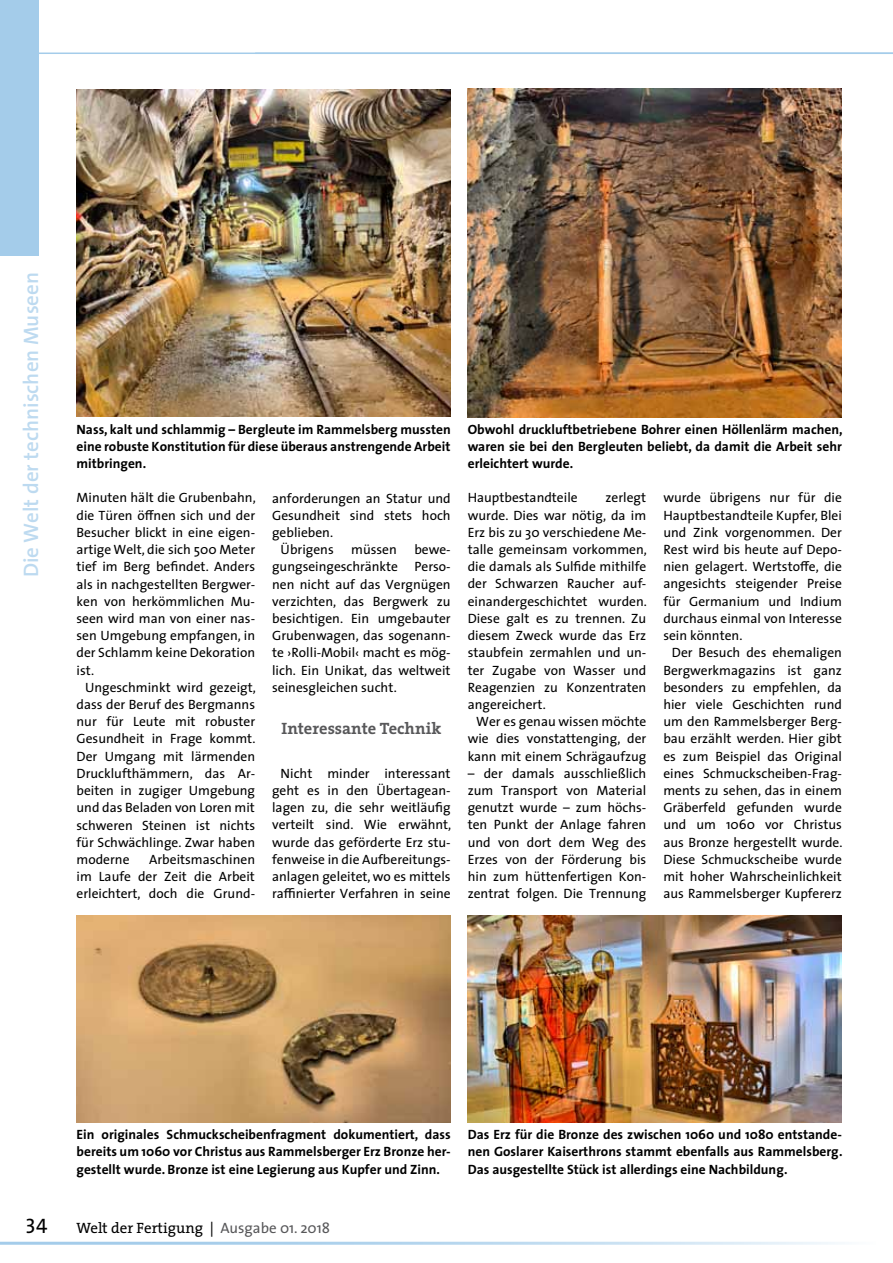
<style>
.page{position:relative;width:893px;height:1263px;background:#fff}
.page>*{position:absolute;margin:0;border:0;box-sizing:border-box;transform-origin:0 0}
.t1{font:600 21px "The Sans";color:#bddaf0}
.t2{font:21px "The Sans Regular Caps";color:#000}
.t3{font:700 16.5px "The Serif";color:#58585a}
.t4{font:15px "The Serif";color:#000}
.t5{font:13.5px/17.2px "The Sans";color:#000;text-align:justify}
.t6{font:700 13.5px/17.2px "The Sans";color:#000;text-align:justify}
.s1{font-family:"The Sans"}
.s2{font-family:"The Sans";color:#58585a}
</style>
<div class="page">
<div style="left:0;top:0;width:38px;height:255px;background:#a4ccea"></div>
<hr style="left:38px;top:53px;width:855px;height:1px;background:#a4ccea">
<hr style="left:0;top:1242px;width:876px;height:3px;background:#a4ccea">
<img style="left:468px;top:89px;width:374px;height:329px">
<img style="left:77px;top:89px;width:374px;height:327px">
<img style="left:77px;top:915px;width:374px;height:207px">
<img style="left:468px;top:915px;width:374px;height:207px">
<h1 class="t1" style="left:14px;top:577px;width:307px;rotate:-90deg">Die Welt der technischen Museen</h1>
<p class="t6" style="left:77px;top:420px;width:376px">Nass, kalt und schlammig – Bergleute im Rammelsberg mussten eine robuste Konstitution für diese überaus anstrengende Arbeit mitbringen.</p>
<p class="t5" style="left:77px;top:489px;width:181px">Minuten hält die Grubenbahn, die Türen öffnen sich und der Besucher blickt in eine eigen&shy;artige Welt, die sich 500 Meter tief im Berg befindet. Anders als in nachgestellten Bergwer&shy;ken von herkömmlichen Mu&shy;seen wird man von einer nas&shy;sen Umgebung empfangen, in der Schlamm keine Dekoration ist.</p>
<p class="t5" style="left:77px;top:678px;width:181px;text-indent:9px">Ungeschminkt wird gezeigt, dass der Beruf des Bergmanns nur für Leute mit robuster Gesundheit in Frage kommt.<br>Der Umgang mit lärmenden Drucklufthämmern, das Ar&shy;beiten in zugiger Umgebung und das Beladen von Loren mit schweren Steinen ist nichts für Schwächlinge. Zwar haben moderne</p>
<p class="t5" style="left:77px;top:850px;width:180px;text-indent:73px">Arbeitsmaschinen im Laufe der Zeit die Arbeit erleichtert, doch die Grund-</p>
<p class="t5" style="left:272px;top:489px;width:180px">anforderungen an Statur und</p>
<p class="t5" style="left:272px;top:506px;width:180px">Gesundheit sind stets hoch</p>
<p class="t5" style="left:272px;top:523px;width:63px">geblieben.</p>
<p class="t5" style="left:281px;top:540px;width:55px">Übrigens</p>
<p class="t5" style="left:351px;top:540px;width:47px">müssen</p>
<p class="t5" style="left:272px;top:540px;width:180px;text-indent:142px">bewe&shy;gungseingeschränkte Perso&shy;nen nicht auf das Vergnügen verzichten, das Bergwerk zu besichtigen. Ein umgebauter Grubenwagen, das sogenann&shy;te ›Rolli-Mobil‹ macht es mög&shy;lich. Ein Unikat, das weltweit seinesgleichen sucht.</p>
<p class="t3" style="left:282px;top:714px;width:161px">Interessante Technik</p>
<p class="t5" style="left:272px;top:764px;width:181px;text-align:center">Nicht minder interessant geht es in den Übertagean&shy;lagen zu, die sehr weitläufig verteilt sind. Wie erwähnt, wurde das geförderte Erz stu&shy;fenweise in die Aufbereitungs&shy;anlagen geleitet, wo es mittels raffinierter Verfahren in seine</p>
<p class="t6" style="left:468px;top:420px;width:376px">Obwohl druckluftbetriebene Bohrer einen Höllenlärm machen, waren sie bei den Bergleuten beliebt, da damit die Arbeit sehr erleichtert wurde.</p>
<p class="t5" style="left:468px;top:489px;width:111px">Hauptbestandteile</p>
<p class="t5" style="left:663px;top:489px;width:180px">wurde übrigens nur für die Hauptbestandteile Kupfer, Blei und Zink vorgenommen. Der Rest wird bis heute auf Depo&shy;nien gelagert. Wertstoffe, die angesichts steigender Preise für Germanium und Indium durchaus einmal von Interesse sein könnten.</p>
<p class="t5" style="left:663px;top:644px;width:181px;text-align:center">Der Besuch des ehemaligen<br>Bergwerkmagazins ist ganz besonders zu empfehlen, da hier viele Geschichten rund um den Rammelsberger Berg&shy;bau erzählt werden. Hier gibt es zum Beispiel das Original eines Schmuckscheiben-Frag&shy;ments zu sehen, das in einem<br>Gräberfeld gefunden wurde und um 1060 vor Christus aus Bronze hergestellt wurde.<br>Diese Schmuckscheibe wurde mit hoher Wahrscheinlichkeit aus Rammelsberger Kupfererz</p>
<p class="t5" style="left:468px;top:489px;width:181px;text-indent:138px">zerlegt wurde. Dies war nötig, da im Erz bis zu 30 verschiedene Me&shy;talle gemeinsam vorkommen, die damals als Sulfide mithilfe der Schwarzen Raucher auf&shy;einandergeschichtet wurden.<br>Diese galt es zu trennen. Zu diesem Zweck wurde das Erz staubfein zermahlen und un&shy;ter Zugabe von Wasser und Reagenzien zu Konzentraten angereichert.</p>
<p class="t5" style="left:468px;top:712px;width:180px;text-indent:9px">Wer es genau wissen möchte wie dies vonstattenging, der kann mit einem Schrägaufzug</p>
<p class="t5" style="left:468px;top:764px;width:180px">– der damals ausschließlich zum Transport von Material genutzt wurde – zum höchs&shy;ten Punkt der Anlage fahren und von dort dem Weg des Erzes von der Förderung bis hin zum hüttenfertigen Kon&shy;zentrat folgen. Die Trennung</p>
<p class="t6" style="left:77px;top:1126px;width:376px">Ein originales Schmuckscheibenfragment dokumentiert, dass bereits um 1060 vor Christus aus Rammelsberger Erz Bronze her&shy;gestellt wurde. Bronze ist eine Legierung aus Kupfer und Zinn.</p>
<p class="t6" style="left:468px;top:1126px;width:376px">Das Erz für die Bronze des zwischen 1060 und 1080 entstande&shy;nen Goslarer Kaiserthrons stammt ebenfalls aus Rammelsberg.<br>Das ausgestellte Stück ist allerdings eine Nachbildung.</p>
<h1 class="t2" style="left:26px;top:1214px;width:23px">34</h1>
<p class="t4" style="left:77px;top:1216px;width:255px">Welt der Fertigung <span class="s1">|</span> <span class="s2">Ausgabe 01. 2018</span></p>
</div>
